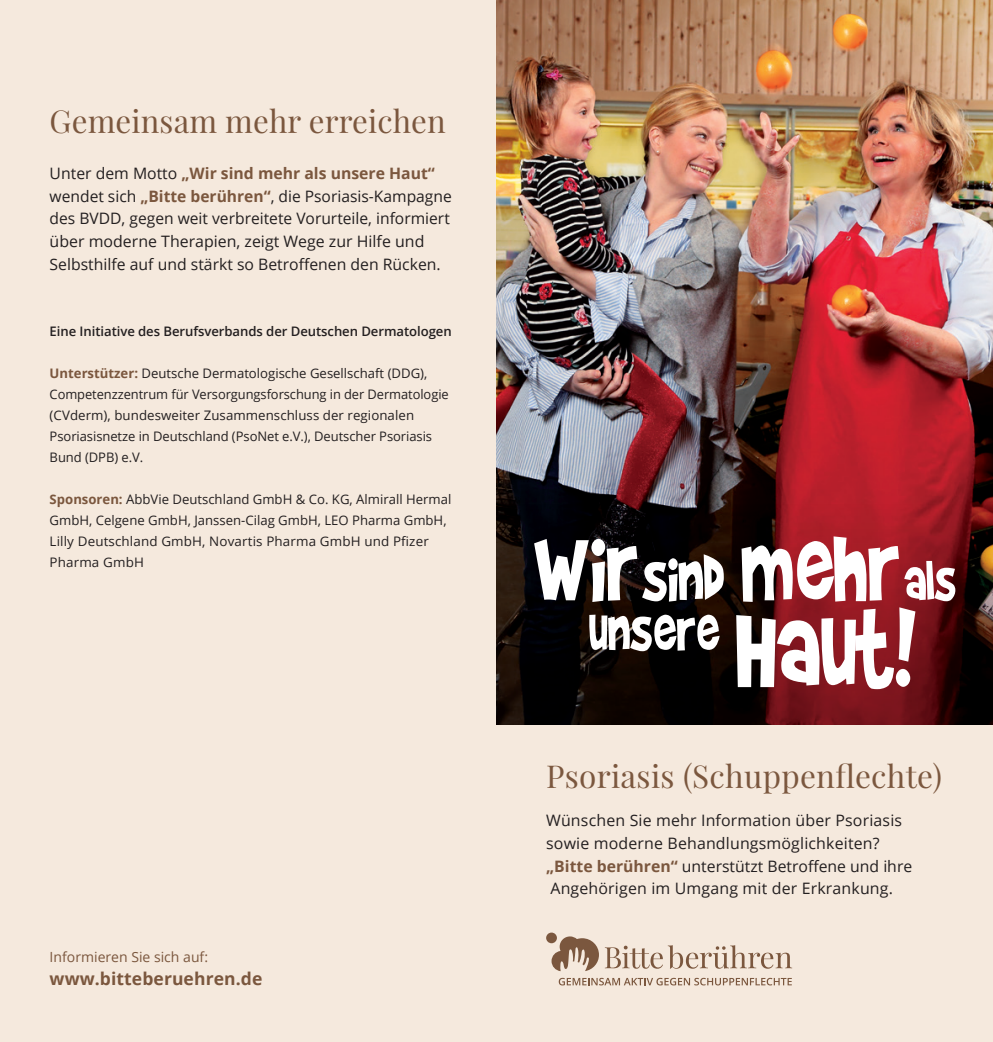
<style>
.page{position:relative;width:993px;height:1042px;background:#fff}
.page>*{position:absolute;margin:0;border:0;box-sizing:border-box;transform-origin:0 0}
.t1{font:31.5px "Playfair Display";letter-spacing:.005em;color:#7b573e}
.t2{font:700 17.5px "Open Sans";letter-spacing:.005em;color:#7b573e}
.t3{font:15.75px/22.8px "Open Sans";color:#231f20}
.t4{font:14px "Open Sans";color:#7b573e}
.t5{font:13.12px/21px "Open Sans";color:#231f20}
.t6{font:600 13.12px "Open Sans";letter-spacing:-.005em;color:#231f20}
.s1{font-weight:700;color:#7b573e}
</style>
<div class="page">
<div style="left:0;top:0;width:992px;height:1042px;background:#f5e9dd"></div>
<img style="left:496px;top:0;width:496px;height:501px">
<svg style="left:496px;top:501px;width:496px;height:223px;background:#2b0a0b"></svg>
<svg style="left:534px;top:539px;width:189px;height:63px;background:#7c7978"></svg>
<svg style="left:589px;top:614px;width:130px;height:37px;background:#949190"></svg>
<svg style="left:736px;top:536px;width:219px;height:153px;background:#af777b"></svg>
<svg style="left:558px;top:978px;width:233px;height:7px"></svg>
<svg style="left:604px;top:945px;width:187px;height:24px"></svg>
<div style="left:546px;top:932px;width:10px;height:11px;background:#7b573e;border-radius:50%"></div>
<svg style="left:551px;top:936px;width:47px;height:35px"></svg>
<h1 class="t1" style="left:50px;top:102px;width:397px">Gemeinsam mehr erreichen</h1>
<p class="t3" style="left:50px;top:161px;width:403px">Unter dem Motto <span class="s1">„Wir sind mehr als unsere Haut“ </span>wendet sich <span class="s1">„Bitte berühren“</span>, die Psoriasis-Kampagne des BVDD, gegen weit verbreitete Vorurteile, informiert über moderne Therapien, zeigt Wege zur Hilfe und Selbsthilfe auf und stärkt so Betroffenen den Rücken.</p>
<p class="t6" style="left:50px;top:323px;width:403px">Eine Initiative des Berufsverbands der Deutschen Dermatologen</p>
<p class="t5" style="left:50px;top:363px;width:400px"><span class="s1">Unterstützer:</span> Deutsche Dermatologische Gesellschaft (DDG), Competenzzentrum für Versorgungsforschung in der Dermatologie (CVderm), bundesweiter Zusammenschluss der regionalen Psoriasisnetze in Deutschland (PsoNet e.V.), Deutscher Psoriasis Bund (DPB) e.V.</p>
<p class="t5" style="left:50px;top:489px;width:403px"><span class="s1">Sponsoren:</span> AbbVie Deutschland GmbH &amp; Co. KG, Almirall Hermal GmbH, Celgene GmbH, Janssen-Cilag GmbH, LEO Pharma GmbH, Lilly Deutschland GmbH, Novartis Pharma GmbH und Pfizer Pharma GmbH</p>
<p class="t4" style="left:50px;top:948px;width:160px">Informieren Sie sich auf:</p>
<h2 class="t2" style="left:50px;top:966px;width:214px">www.bitteberuehren.de</h2>
<h1 class="t1" style="left:546px;top:757px;width:397px">Psoriasis (Schuppenflechte)</h1>
<p class="t3" style="left:546px;top:808px;width:367px">Wünschen Sie mehr Information über Psoriasis sowie moderne Behandlungsmöglichkeiten? <span class="s1">„Bitte berühren“</span> unterstützt Betroffene und ihre Angehörigen im Umgang mit der Erkrankung.</p>
</div>
